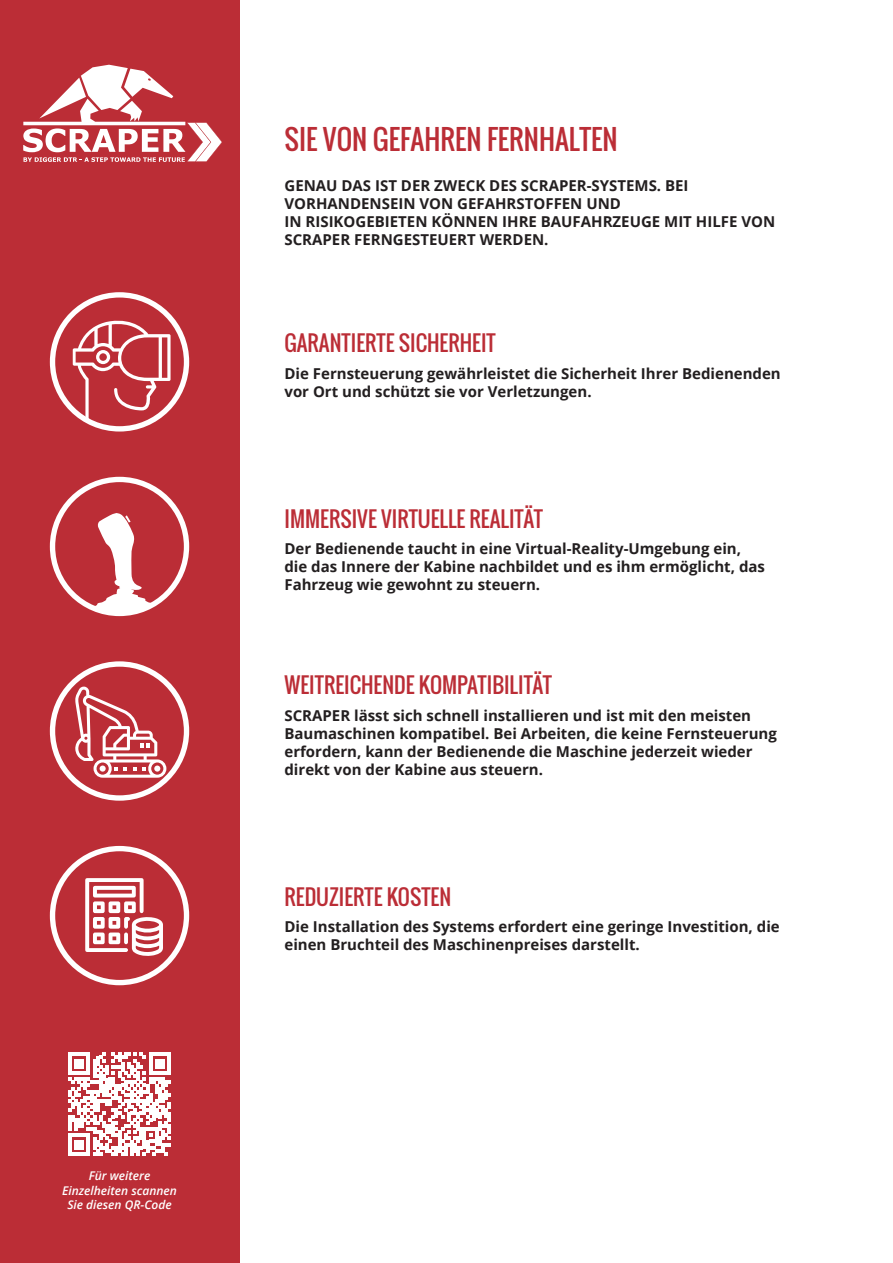
<style>
.page{position:relative;width:893px;height:1263px;background:#fff}
.page>*{position:absolute;margin:0;border:0;box-sizing:border-box;transform-origin:0 0}
.t1{font:27px "Oswald";color:#bb2d36}
.t2{font:21px "Oswald";color:#bb2d36}
.Manchette_Noir{font:700 15px/18px "Open Sans";color:#231f20}
.Légende_Blanc{font:italic 600 12px/14.4px "Open Sans";color:#fff;text-align:center}
</style>
<div class="page">
<div style="left:0;top:0;width:240px;height:1263px;background:#bb2d36"></div>
<svg style="left:73px;top:318px;width:98px;height:108px"></svg>
<div style="left:50px;top:292px;width:139px;height:139px;border:5px solid #fff;border-radius:50%"></div>
<svg style="left:80px;top:513px;width:90px;height:100px"></svg>
<div style="left:50px;top:477px;width:139px;height:139px;border:5px solid #fff;border-radius:50%"></div>
<svg style="left:75px;top:686px;width:91px;height:92px"></svg>
<div style="left:50px;top:661px;width:139px;height:140px;border:5px solid #fff;border-radius:50%"></div>
<svg style="left:85px;top:878px;width:78px;height:78px"></svg>
<div style="left:50px;top:846px;width:139px;height:139px;border:5px solid #fff;border-radius:50%"></div>
<svg style="left:68px;top:1053px;width:103px;height:102px"></svg>
<svg style="left:23px;top:65px;width:199px;height:97px"></svg>
<p class="Légende_Blanc" style="left:62px;top:1168px;width:116px">Für weitere<br>Einzelheiten scannen<br>Sie diesen QR-Code</p>
<h1 class="t1" style="left:284px;top:119px;width:335px">SIE VON GEFAHREN FERNHALTEN</h1>
<h2 class="Manchette_Noir" style="left:284px;top:176px;width:406px">GENAU DAS IST DER ZWECK DES SCRAPER-SYSTEMS. BEI<br>VORHANDENSEIN VON GEFAHRSTOFFEN UND</h2>
<h2 class="Manchette_Noir" style="left:284px;top:212px;width:492px">IN RISIKOGEBIETEN KÖNNEN IHRE BAUFAHRZEUGE MIT HILFE VON<br>SCRAPER FERNGESTEUERT WERDEN.</h2>
<h3 class="t2" style="left:284px;top:327px;width:213px">GARANTIERTE SICHERHEIT</h3>
<p class="Manchette_Noir" style="left:284px;top:364px;width:498px">Die Fernsteuerung gewährleistet die Sicherheit Ihrer Bedienenden vor Ort und schützt sie vor Verletzungen.</p>
<h3 class="t2" style="left:284px;top:503px;width:260px">IMMERSIVE VIRTUELLE REALITÄT</h3>
<p class="Manchette_Noir" style="left:284px;top:539px;width:482px">Der Bedienende taucht in eine Virtual-Reality-Umgebung ein, die das Innere der Kabine nachbildet und es ihm ermöglicht, das<br>Fahrzeug wie gewohnt zu steuern.</p>
<h3 class="t2" style="left:284px;top:669px;width:269px">WEITREICHENDE KOMPATIBILITÄT</h3>
<p class="Manchette_Noir" style="left:284px;top:706px;width:494px">SCRAPER lässt sich schnell installieren und ist mit den meisten Baumaschinen kompatibel. Bei Arbeiten, die keine Fernsteuerung erfordern, kann der Bedienende die Maschine jederzeit wieder direkt von der Kabine aus steuern.</p>
<h3 class="t2" style="left:284px;top:881px;width:168px">REDUZIERTE KOSTEN</h3>
<p class="Manchette_Noir" style="left:284px;top:917px;width:497px">Die Installation des Systems erfordert eine geringe Investition, die einen Bruchteil des Maschinenpreises darstellt.</p>
</div>
